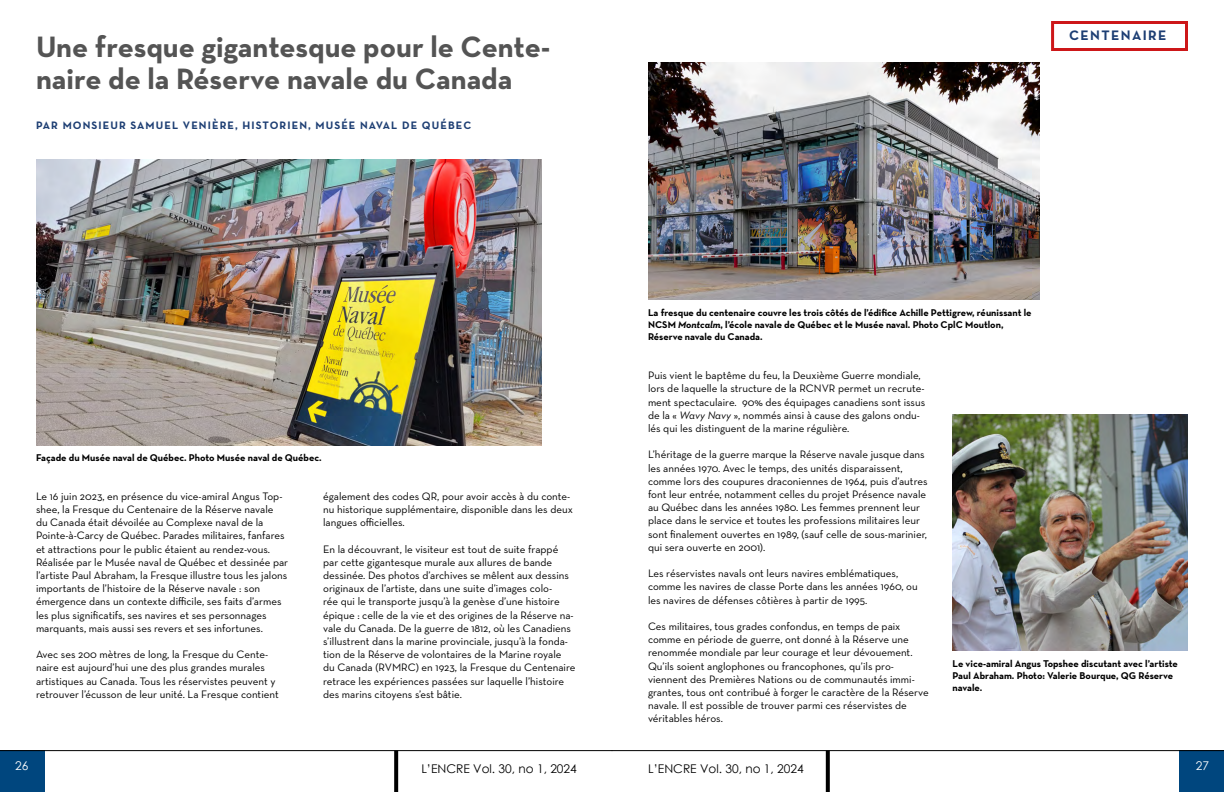
<style>
.page{position:relative;width:1224px;height:792px;background:#fff}
.page>*{position:absolute;margin:0;border:0;box-sizing:border-box;transform-origin:0 0}
.Titre{font:700 30px/32px "Neutra Text";color:#545454}
.Titre_de_section{font:700 14px "Neutra Text";letter-spacing:.1em;color:#1d3e73}
.t1{font:12px "Century Gothic";color:#000}
.t2{font:12px "Century Gothic";color:#fff}
.Paragraphe{font:11px/13.2px "Neutra Text";color:#000}
.Sous-titre{font:700 11px "Neutra Text";letter-spacing:.1em;color:#1d3e73}
.Légende_de_photo{font:700 10px/12px "Neutra Text";color:#000}
.s1{font-style:italic}
.s2{font-family:"Neutra Text Book Italic Alt"}
</style>
<div class="page">
<div style="left:0;top:750px;width:44px;height:42px;background:#00467e"></div>
<svg style="left:394px;top:751px;width:4px;height:41px"></svg>
<svg style="left:826px;top:751px;width:4px;height:41px"></svg>
<div style="left:1180px;top:750px;width:44px;height:42px;background:#00467e"></div>
<hr style="left:0;top:750px;width:612px;height:1px;background:#000">
<hr style="left:612px;top:750px;width:612px;height:1px;background:#000">
<div style="left:1051px;top:21px;width:137px;height:30px;border:3px solid #cd1719"></div>
<img style="left:36px;top:159px;width:506px;height:286px">
<img style="left:648px;top:63px;width:392px;height:236px">
<img style="left:953px;top:414px;width:235px;height:237px">
<h2 class="Titre" style="left:36px;top:30px;width:516px">Une fresque gigantesque pour le Cente&shy;naire de la Réserve navale du Canada</h2>
<h3 class="Sous-titre" style="left:36px;top:118px;width:437px">PAR MONSIEUR SAMUEL VENIÈRE, HISTORIEN, MUSÉE NAVAL DE QUÉBEC</h3>
<p class="Légende_de_photo" style="left:36px;top:452px;width:287px">Façade du Musée naval de Québec. Photo Musée naval de Québec.</p>
<p class="Paragraphe" style="left:36px;top:489px;width:254px">Le 16 juin 2023, en présence du vice-amiral Angus Top&shy;shee, la Fresque du Centenaire de la Réserve navale<br>du Canada était dévoilée au Complexe naval de la Pointe-à-Carcy de Québec. Parades militaires, fanfares et attractions pour le public étaient au rendez-vous.<br>Réalisée par le Musée naval de Québec et dessinée par l’artiste Paul Abraham, la Fresque illustre tous les jalons importants de l’histoire de la Réserve navale : son émergence dans un contexte difficile, ses faits d’armes les plus significatifs, ses navires et ses personnages marquants, mais aussi ses revers et ses infortunes.</p>
<p class="Paragraphe" style="left:36px;top:648px;width:244px">Avec ses 200 mètres de long, la Fresque du Cente&shy;naire est aujourd’hui une des plus grandes murales artistiques au Canada. Tous les réservistes peuvent y retrouver l’écusson de leur unité. La Fresque contient</p>
<p class="Paragraphe" style="left:323px;top:489px;width:251px">également des codes QR, pour avoir accès à du conte&shy;nu historique supplémentaire, disponible dans les deux langues officielles.</p>
<p class="Paragraphe" style="left:323px;top:542px;width:254px">En la découvrant, le visiteur est tout de suite frappé par cette gigantesque murale aux allures de bande dessinée. Des photos d’archives se mêlent aux dessins originaux de l’artiste, dans une suite d’images colo-<br>rée qui le transporte jusqu’à la genèse d’une histoire épique : celle de la vie et des origines de la Réserve na&shy;vale du Canada. De la guerre de 1812, où les Canadiens s’illustrent dans la marine provinciale, jusqu’à la fonda&shy;tion de la Réserve de volontaires de la Marine royale du Canada (RVMRC) en 1923, la Fresque du Centenaire retrace les expériences passées sur laquelle l’histoire des marins citoyens s’est bâtie.</p>
<h1 class="Titre_de_section" style="left:1069px;top:26px;width:99px">CENTENAIRE</h1>
<p class="Légende_de_photo" style="left:648px;top:306px;width:385px">La fresque du centenaire couvre les trois côtés de l’édifice Achille Pettigrew, réunissant le<br>NCSM <span class="s1">Montcalm</span>, l’école navale de Québec et le Musée naval. Photo CplC Moutlon,</p>
<p class="Légende_de_photo" style="left:648px;top:330px;width:116px">Réserve navale du Canada.</p>
<p class="Paragraphe" style="left:648px;top:369px;width:279px">Puis vient le baptême du feu, la Deuxième Guerre mondiale, lors de laquelle la structure de la RCNVR permet un recrute&shy;ment spectaculaire. 90% des équipages canadiens sont issus de la « <span class="s2">Wavy Navy</span> », nommés ainsi à cause des galons ondu&shy;lés qui les distinguent de la marine régulière.</p>
<p class="Paragraphe" style="left:648px;top:448px;width:281px">L’héritage de la guerre marque la Réserve navale jusque dans les années 1970. Avec le temps, des unités disparaissent, comme lors des coupures draconiennes de 1964, puis d’autres font leur entrée, notamment celles du projet Présence navale au Québec dans les années 1980. Les femmes prennent leur place dans le service et toutes les professions militaires leur sont finalement ouvertes en 1989, (sauf celle de sous-marinier, qui sera ouverte en 2001).</p>
<p class="Paragraphe" style="left:648px;top:567px;width:271px">Les réservistes navals ont leurs navires emblématiques, comme les navires de classe Porte dans les années 1960, ou les navires de défenses côtières à partir de 1995.</p>
<p class="Paragraphe" style="left:648px;top:620px;width:282px">Ces militaires, tous grades confondus, en temps de paix comme en période de guerre, ont donné à la Réserve une renommée mondiale par leur courage et leur dévouement.<br>Qu’ils soient anglophones ou francophones, qu’ils pro&shy;viennent des Premières Nations ou de communautés immi&shy;grantes, tous ont contribué à forger le caractère de la Réserve navale. Il est possible de trouver parmi ces réservistes de véritables héros.</p>
<p class="Légende_de_photo" style="left:953px;top:658px;width:227px">Le vice-amiral Angus Topshee discutant avec l’artiste<br>Paul Abraham. Photo: Valerie Bourque, QG Réserve navale.</p>
<p class="t2" style="left:15px;top:757px;width:15px">26</p>
<p class="t2" style="left:1196px;top:757px;width:15px">27</p>
<p class="t1" style="left:421px;top:761px;width:157px">L’ENCRE Vol. 30, no 1, 2024</p>
<p class="t1" style="left:648px;top:761px;width:157px">L’ENCRE Vol. 30, no 1, 2024</p>
</div>
